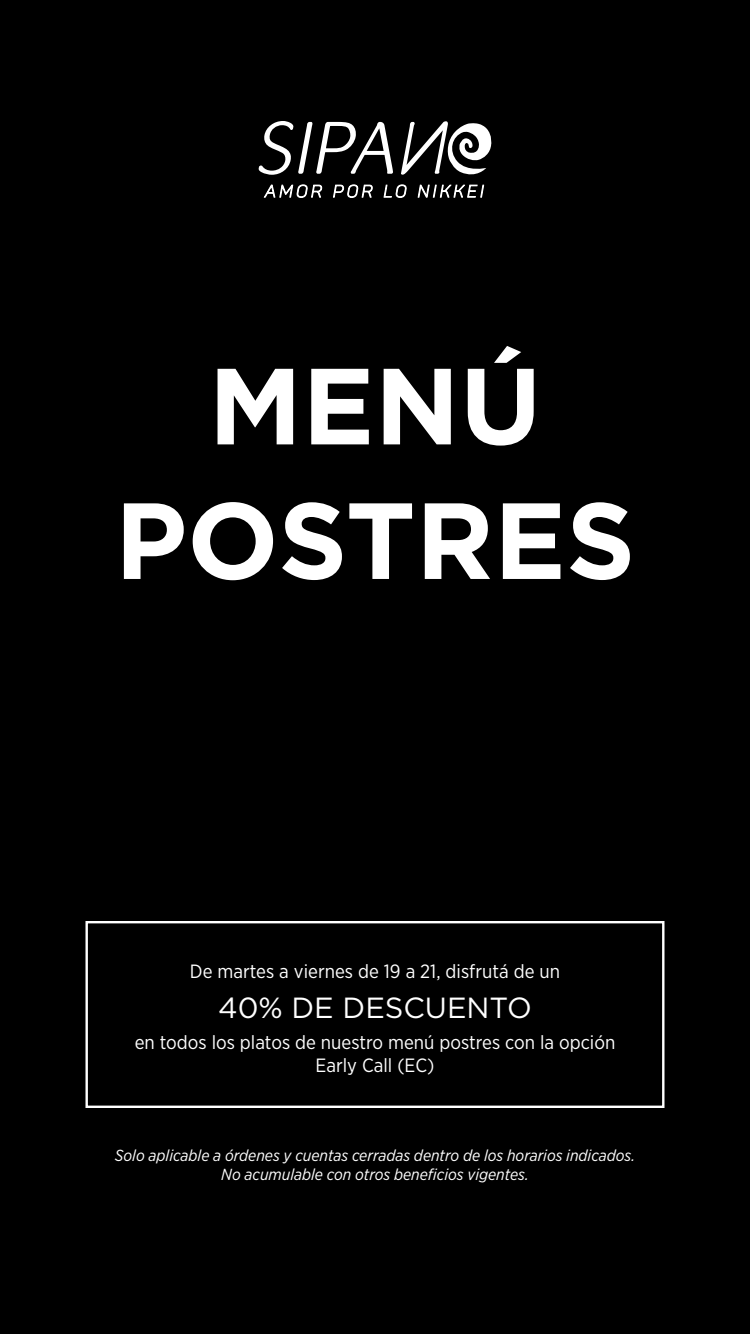
<style>
.page{position:relative;width:750px;height:1334px;background:#fff}
.page>*{position:absolute;margin:0;border:0;box-sizing:border-box;transform-origin:0 0}
.t1{font:700 108px/134.6px "Gotham";color:#fff;text-align:center}
.t2{font:29.1px "Gotham";color:#fff}
.t3{font:19.2px/22.7px "Gotham Narrow";color:#fff;text-align:center}
.t4{font:italic 16px/18.9px "Gotham Narrow";color:#fff;text-align:center}
</style>
<div class="page">
<div style="left:0;top:1160px;width:750px;height:174px;background:#000"></div>
<div style="left:0;top:0;width:750px;height:192px;background:#000"></div>
<div style="left:0;top:179px;width:750px;height:991px;background:#000"></div>
<svg style="left:258px;top:121px;width:234px;height:77px"></svg>
<div style="left:85px;top:921px;width:579px;height:187px;border:2px solid #fff"></div>
<h1 class="t1" style="left:115px;top:338px;width:522px">MENÚ<br>POSTRES</h1>
<p class="t3" style="left:190px;top:959px;width:372px">De martes a viernes de 19 a 21, disfrutá de un</p>
<h2 class="t2" style="left:218px;top:989px;width:315px">40% DE DESCUENTO</h2>
<p class="t3" style="left:135px;top:1030px;width:482px">en todos los platos de nuestro menú postres con la opción<br>Early Call (EC)</p>
<p class="t4" style="left:115px;top:1146px;width:522px">Solo aplicable a órdenes y cuentas cerradas dentro de los horarios indicados.<br>No acumulable con otros beneficios vigentes.</p>
</div>
